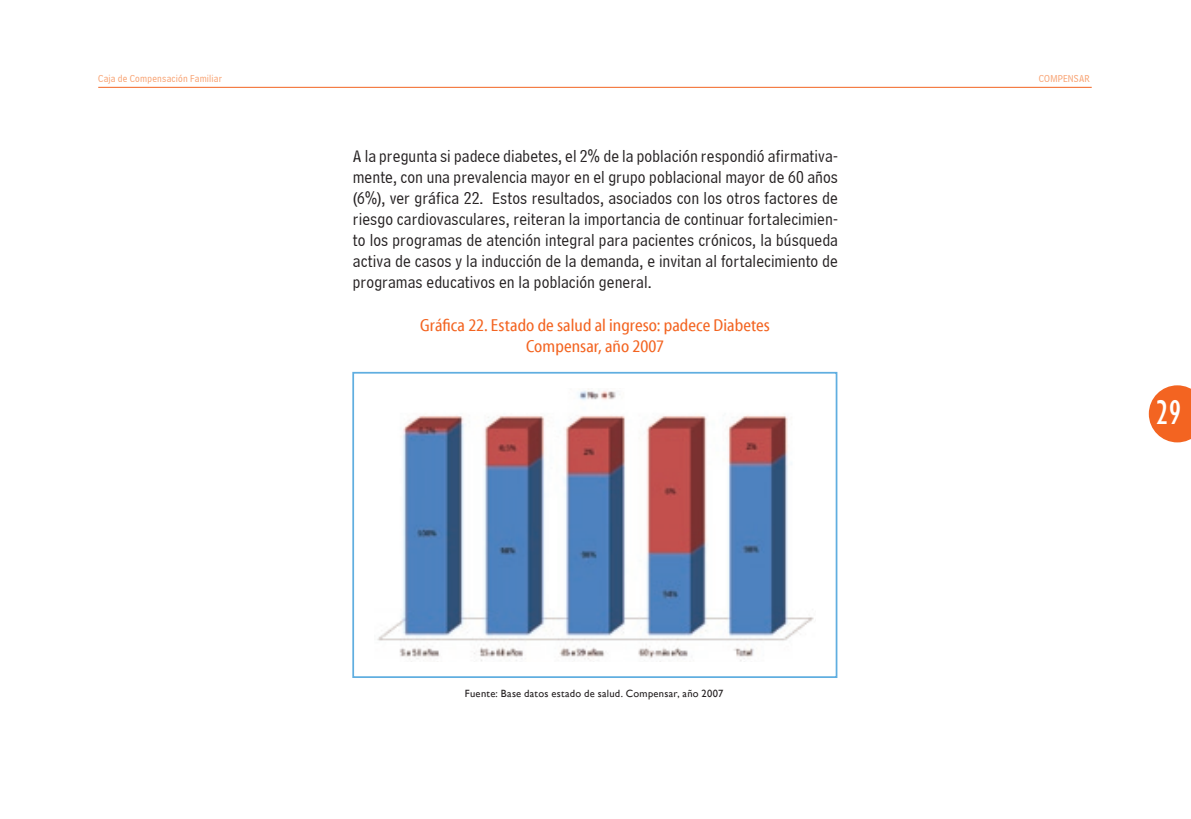
<style>
.page{position:relative;width:1191px;height:819px;background:#fff}
.page>*{position:absolute;margin:0;border:0;box-sizing:border-box;transform-origin:0 0}
.t1{font:condensed 35px "Gill Sans";color:#fff}
.t2{font:17.5px/21px "Bell Centennial BT Address";letter-spacing:.005em;color:#231f20;text-align:justify}
.t3{font:17.5px "Myriad Cn Web";letter-spacing:.005em;color:#f36421}
.t4{font:10.5px "Gill Sans";letter-spacing:.025em;color:#231f20}
.t5{font:10.5px "Bell Centennial BT Address";letter-spacing:.02em;color:#f89f6d}
.s1{font-family:"Arial Narrow Special G1"}
</style>
<div class="page">
<hr style="left:98px;top:87px;width:993px;height:1px;background:#f36421">
<svg style="left:1148px;top:385px;width:43px;height:57px"></svg>
<div style="left:352px;top:372px;width:485px;height:306px;background:#fff;border:2px solid #60aee0"></div>
<img style="left:377px;top:389px;width:437px;height:272px">
<p class="t5" style="left:98px;top:73px;width:126px">Caja de Compensación Familiar</p>
<p class="t5" style="left:1038px;top:73px;width:52px">COMPENSAR</p>
<p class="t2" style="left:353px;top:146px;width:486px">A la pregunta si padece diabetes, el 2<span class="s1">%</span> de la población respondió afirmativa&shy;mente, con una prevalencia mayor en el grupo poblacional mayor de 60 años (6<span class="s1">%</span>), ver gráfica 22. Estos resultados, asociados con los otros factores de riesgo cardiovasculares, reiteran la importancia de continuar fortalecimien&shy;to los programas de atención integral para pacientes crónicos, la búsqueda activa de casos y la inducción de la demanda, e invitan al fortalecimiento de programas educativos en la población general.</p>
<p class="t3" style="left:420px;top:316px;width:351px">Gráfica 22. Estado de salud al ingreso: padece Diabetes</p>
<p class="t3" style="left:526px;top:337px;width:139px">Compensar, año 2007</p>
<h1 class="t1" style="left:1155px;top:391px;width:27px">29</h1>
<p class="t4" style="left:465px;top:687px;width:260px">Fuente: Base datos estado de salud. Compensar, año 2007</p>
</div>
